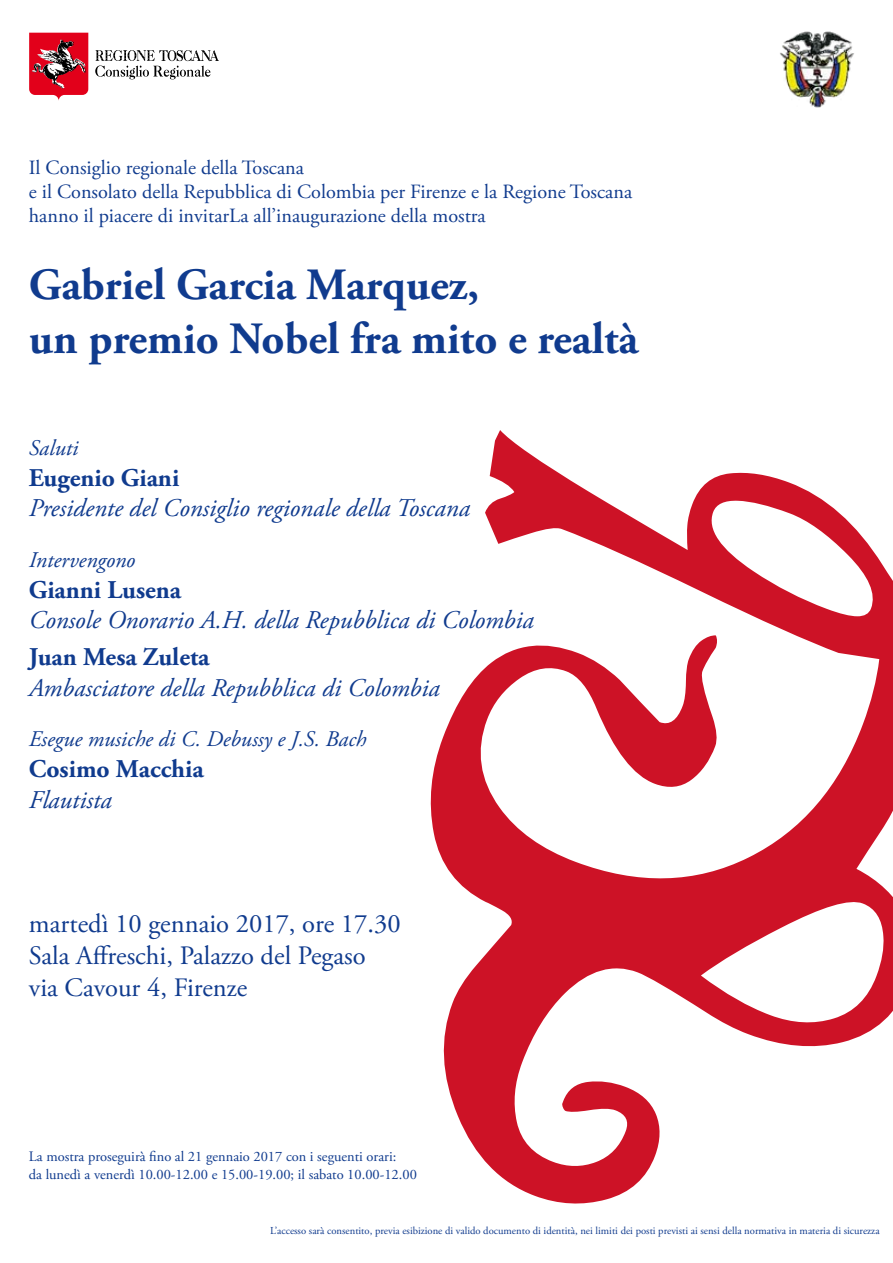
<style>
.page{position:relative;width:893px;height:1263px;background:#fff}
.page>*{position:absolute;margin:0;border:0;box-sizing:border-box;transform-origin:0 0}
.t1{font:700 44.7px/53.6px "Adobe Garamond Pro";color:#103b8e}
.t2{font:26.55px/32px "Adobe Garamond Pro";color:#103b8e}
.t3{font:italic 25.5px "Adobe Garamond Pro";color:#103b8e}
.t4{font:700 25.5px "Adobe Garamond Pro";color:#103b8e}
.t5{font:italic 22.35px "Adobe Garamond Pro";color:#103b8e}
.t6{font:20.25px/24.3px "Adobe Garamond Pro";color:#103b8e}
.t7{font:14.4px/17.2px "Adobe Garamond Pro";color:#103b8e}
.t8{font:10.65px "Adobe Garamond Pro";color:#103b8e}
</style>
<div class="page">
<svg style="left:29px;top:31px;width:825px;height:77px"></svg>
<svg style="left:430px;top:430px;width:463px;height:774px"></svg>
<p class="t6" style="left:29px;top:156px;width:605px">Il Consiglio regionale della Toscana<br>e il Consolato della Repubblica di Colombia per Firenze e la Regione Toscana hanno il piacere di invitarLa all’inaugurazione della mostra</p>
<h1 class="t1" style="left:29px;top:259px;width:611px">Gabriel Garcia Marquez,<br>un premio Nobel fra mito e realtà</h1>
<p class="t5" style="left:29px;top:434px;width:51px">Saluti</p>
<p class="t4" style="left:29px;top:463px;width:152px">Eugenio Giani</p>
<p class="t3" style="left:29px;top:493px;width:443px">Presidente del Consiglio regionale della Toscana</p>
<p class="t5" style="left:29px;top:547px;width:108px">Intervengono</p>
<p class="t4" style="left:29px;top:575px;width:154px">Gianni Lusena</p>
<p class="t3" style="left:29px;top:605px;width:506px">Console Onorario A.H. della Repubblica di Colombia</p>
<p class="t4" style="left:29px;top:642px;width:182px">Juan Mesa Zuleta</p>
<p class="t3" style="left:29px;top:672px;width:412px">Ambasciatore della Repubblica di Colombia</p>
<p class="t5" style="left:29px;top:726px;width:339px">Esegue musiche di C. Debussy e J.S. Bach</p>
<p class="t4" style="left:29px;top:754px;width:176px">Cosimo Macchia</p>
<p class="t3" style="left:29px;top:784px;width:84px">Flautista</p>
<h2 class="t2" style="left:29px;top:908px;width:373px">martedì 10 gennaio 2017, ore 17.30<br>Sala Affreschi, Palazzo del Pegaso via Cavour 4, Firenze</h2>
<p class="t7" style="left:29px;top:1148px;width:389px">La mostra proseguirà fino al 21 gennaio 2017 con i seguenti orari:<br>da lunedì a venerdì 10.00-12.00 e 15.00-19.00; il sabato 10.00-12.00</p>
<p class="t8" style="left:270px;top:1224px;width:611px">L’accesso sarà consentito, previa esibizione di valido documento di identità, nei limiti dei posti previsti ai sensi della normativa in materia di sicurezza</p>
</div>
